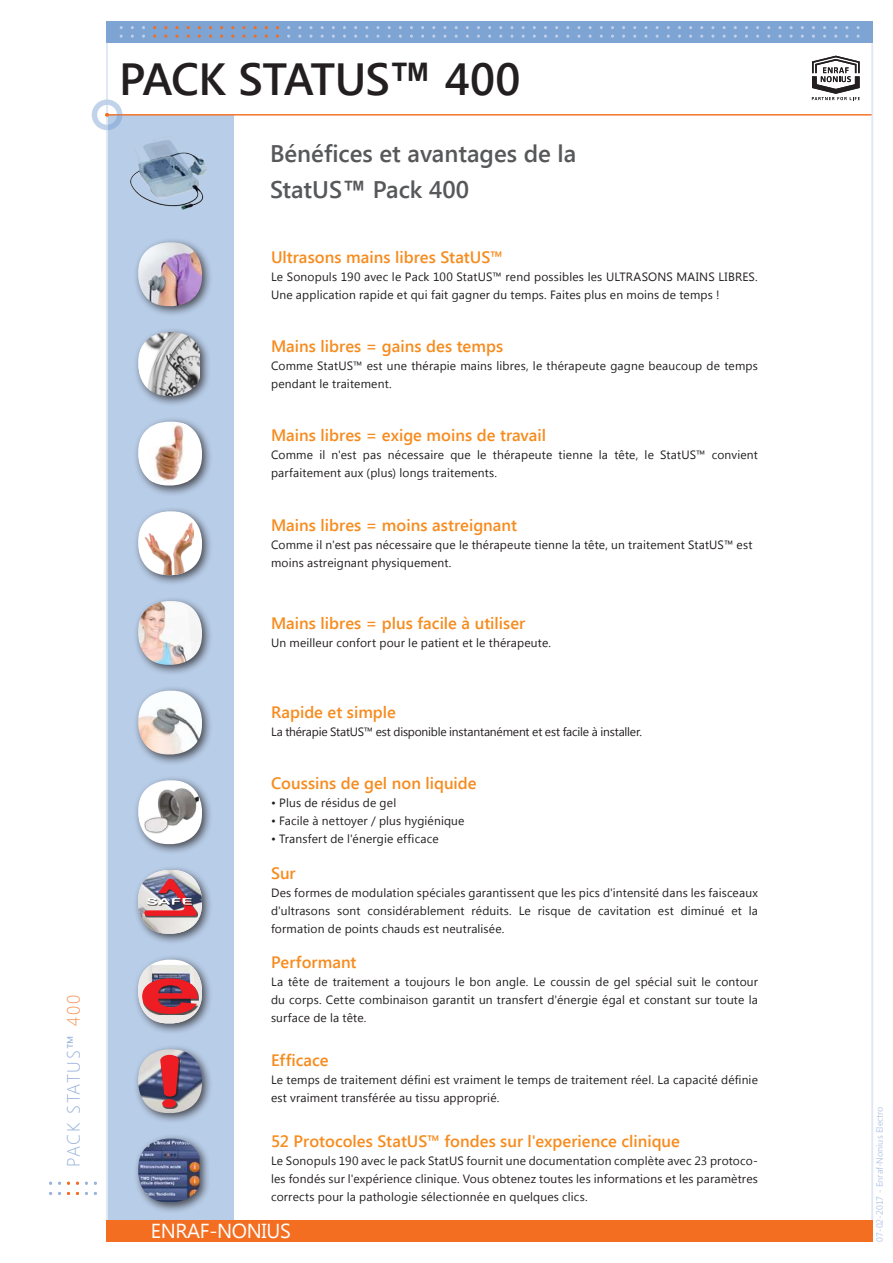
<style>
.page{position:relative;width:893px;height:1263px;background:#fff}
.page>*{position:absolute;margin:0;border:0;box-sizing:border-box;transform-origin:0 0}
.t1{font:600 45px "Segoe UI";letter-spacing:-.015em;color:#231f20}
.t2{font:600 24px/36px "Segoe UI";color:#57585a}
.t3{font:20.25px "Segoe UI";letter-spacing:-.02em;color:#fff}
.t4{font:300 17.85px "Segoe UI";letter-spacing:.1em;color:#9ab4dd}
.t5{font:600 16.5px "Segoe UI";color:#f68c1f}
.t6{font:12px/18px "Segoe UI";letter-spacing:.015em;color:#231f20}
.t7{font:12px "Segoe UI";letter-spacing:-.015em;color:#231f20}
.t8{font:9px "Segoe UI";color:#b4c7e6}
.s1{font-weight:400}
.s2{color:#f7975a}
.s3{font-family:"Arial";font-weight:700}
</style>
<div class="page">
<div style="left:107px;top:115px;width:127px;height:1106px;background:#b8cde8"></div>
<div style="left:133px;top:327px;width:78px;height:80px;background:#231f20;opacity:.75"></div>
<img style="left:138px;top:332px;width:62px;height:64px">
<div style="left:133px;top:416px;width:80px;height:80px;background:#231f20;opacity:.75"></div>
<div style="left:138px;top:422px;width:64px;height:63px;background:#fff;border-radius:30px"></div>
<img style="left:149px;top:423px;width:39px;height:59px">
<div style="left:133px;top:596px;width:80px;height:80px;background:#231f20;opacity:.75"></div>
<img style="left:138px;top:601px;width:64px;height:64px">
<div style="left:133px;top:506px;width:80px;height:80px;background:#231f20;opacity:.75"></div>
<div style="left:138px;top:511px;width:64px;height:64px;background:#fff;border-radius:30px"></div>
<img style="left:144px;top:522px;width:50px;height:53px">
<div style="left:133px;top:237px;width:80px;height:80px;background:#231f20;opacity:.75"></div>
<img style="left:138px;top:247px;width:64px;height:59px">
<div style="left:133px;top:685px;width:80px;height:80px;background:#231f20;opacity:.75"></div>
<img style="left:138px;top:691px;width:64px;height:63px">
<div style="left:133px;top:775px;width:80px;height:80px;background:#231f20;opacity:.75"></div>
<div style="left:138px;top:780px;width:64px;height:64px;background:#fff;border-radius:30px"></div>
<img style="left:138px;top:782px;width:61px;height:62px">
<div style="left:133px;top:954px;width:80px;height:80px;background:#231f20;opacity:.75"></div>
<img style="left:138px;top:960px;width:64px;height:63px">
<div style="left:143px;top:979px;width:56px;height:36px;background:#231f20;opacity:.75"></div>
<svg style="left:142px;top:978px;width:56px;height:36px;background:#c0424b"></svg>
<div style="left:133px;top:1044px;width:80px;height:80px;background:#231f20;opacity:.75"></div>
<img style="left:138px;top:1049px;width:64px;height:64px">
<div style="left:161px;top:1056px;width:19px;height:53px;background:#231f20;opacity:.75"></div>
<div style="left:162px;top:1099px;width:14px;height:9px;background:#ee1d23;border-radius:50%"></div>
<svg style="left:160px;top:1055px;width:19px;height:41px"></svg>
<div style="left:133px;top:865px;width:80px;height:80px;background:#231f20;opacity:.75"></div>
<img style="left:138px;top:870px;width:64px;height:64px">
<div style="left:145px;top:880px;width:53px;height:37px;background:#231f20;opacity:.75"></div>
<svg style="left:144px;top:879px;width:53px;height:37px;background:#af7683"></svg>
<div style="left:133px;top:1133px;width:78px;height:80px;background:#231f20;opacity:.75"></div>
<img style="left:138px;top:1138px;width:61px;height:64px">
<img style="left:131px;top:115px;width:75px;height:132px">
<hr style="left:872px;top:43px;width:1px;height:1177px;background:#dfe7f4">
<hr style="left:106px;top:43px;width:2px;height:1177px;background:#dfe7f4">
<div style="left:106px;top:1220px;width:767px;height:22px;background:#f36e21"></div>
<svg style="left:106px;top:21px;width:767px;height:22px;background:#82a5d3"></svg>
<hr style="left:108px;top:114px;width:764px;height:1px;background:#f36e21">
<div style="left:92px;top:99px;width:30px;height:31px;border:5px solid #729cd1;border-radius:50%"></div>
<svg style="left:105px;top:113px;width:4px;height:4px"></svg>
<svg style="left:812px;top:56px;width:48px;height:44px"></svg>
<h3 class="t4" style="left:61px;top:1167px;width:173px;rotate:-90deg">PACK STATUS<span class="s1">™</span> <span class="s2">400</span></h3>
<h1 class="t1" style="left:119px;top:48px;width:403px">PACK STATUS<span class="s3">™</span> 400</h1>
<h2 class="t2" style="left:270px;top:135px;width:308px">Bénéfices et avantages de la<br>StatUS<span class="s3">™</span> Pack 400</h2>
<h3 class="t5" style="left:271px;top:245px;width:233px">Ultrasons mains libres StatUS™</h3>
<p class="t6" style="left:271px;top:267px;width:488px">Le Sonopuls 190 avec le Pack 100 StatUS™ rend possibles les ULTRASONS MAINS LIBRES.<br>Une application rapide et qui fait gagner du temps. Faites plus en moins de temps !</p>
<h3 class="t5" style="left:271px;top:335px;width:234px">Mains libres = gains des temps</h3>
<p class="t6" style="left:271px;top:356px;width:488px">Comme StatUS™ est une thérapie mains libres, le thérapeute gagne beaucoup de temps pendant le traitement.</p>
<h3 class="t5" style="left:271px;top:424px;width:277px">Mains libres = exige moins de travail</h3>
<p class="t6" style="left:271px;top:445px;width:488px">Comme il n'est pas nécessaire que le thérapeute tienne la tête, le StatUS™ convient parfaitement aux (plus) longs traitements.</p>
<h3 class="t5" style="left:271px;top:513px;width:248px">Mains libres = moins astreignant</h3>
<p class="t6" style="left:271px;top:535px;width:483px">Comme il n'est pas nécessaire que le thérapeute tienne la tête, un traitement StatUS™ est moins astreignant physiquement.</p>
<h3 class="t5" style="left:271px;top:611px;width:256px">Mains libres = plus facile à utiliser</h3>
<p class="t6" style="left:271px;top:633px;width:282px">Un meilleur confort pour le patient et le thérapeute.</p>
<h3 class="t5" style="left:271px;top:701px;width:126px">Rapide et simple</h3>
<p class="t7" style="left:271px;top:723px;width:372px">La thérapie StatUS™ est disponible instantanément et est facile à installer.</p>
<h3 class="t5" style="left:271px;top:772px;width:207px">Coussins de gel non liquide</h3>
<p class="t6" style="left:271px;top:794px;width:127px">• Plus de résidus de gel</p>
<p class="t6" style="left:271px;top:812px;width:195px">• Facile à nettoyer / plus hygiénique</p>
<p class="t6" style="left:271px;top:830px;width:169px">• Transfert de l'énergie efficace</p>
<h3 class="t5" style="left:271px;top:861px;width:26px">Sur</h3>
<p class="t6" style="left:271px;top:883px;width:488px;text-align:justify">Des formes de modulation spéciales garantissent que les pics d'intensité dans les faisceaux d'ultrasons sont considérablement réduits. Le risque de cavitation est diminué et la formation de points chauds est neutralisée.</p>
<h3 class="t5" style="left:271px;top:951px;width:87px">Performant</h3>
<p class="t6" style="left:271px;top:972px;width:488px;text-align:justify">La tête de traitement a toujours le bon angle. Le coussin de gel spécial suit le contour du corps. Cette combinaison garantit un transfert d'énergie égal et constant sur toute la surface de la tête.</p>
<h3 class="t5" style="left:271px;top:1049px;width:59px">Efficace</h3>
<p class="t6" style="left:271px;top:1070px;width:488px">Le temps de traitement défini est vraiment le temps de traitement réel. La capacité définie est vraiment transférée au tissu approprié.</p>
<h3 class="t5" style="left:271px;top:1129px;width:410px">52 Protocoles StatUS™ fondes sur l'experience clinique</h3>
<p class="t6" style="left:271px;top:1151px;width:488px;text-align:justify">Le Sonopuls 190 avec le pack StatUS fournit une documentation complète avec 23 protoco&shy;les fondés sur l'expérience clinique. Vous obtenez toutes les informations et les paramètres corrects pour la pathologie sélectionnée en quelques clics.</p>
<h3 class="t3" style="left:151px;top:1217px;width:141px">ENRAF-NONIUS</h3>
<p class="t8" style="left:873px;top:1242px;width:137px;rotate:-90deg">07-02-2017 - Enraf-Nonius Electro</p>
</div>
